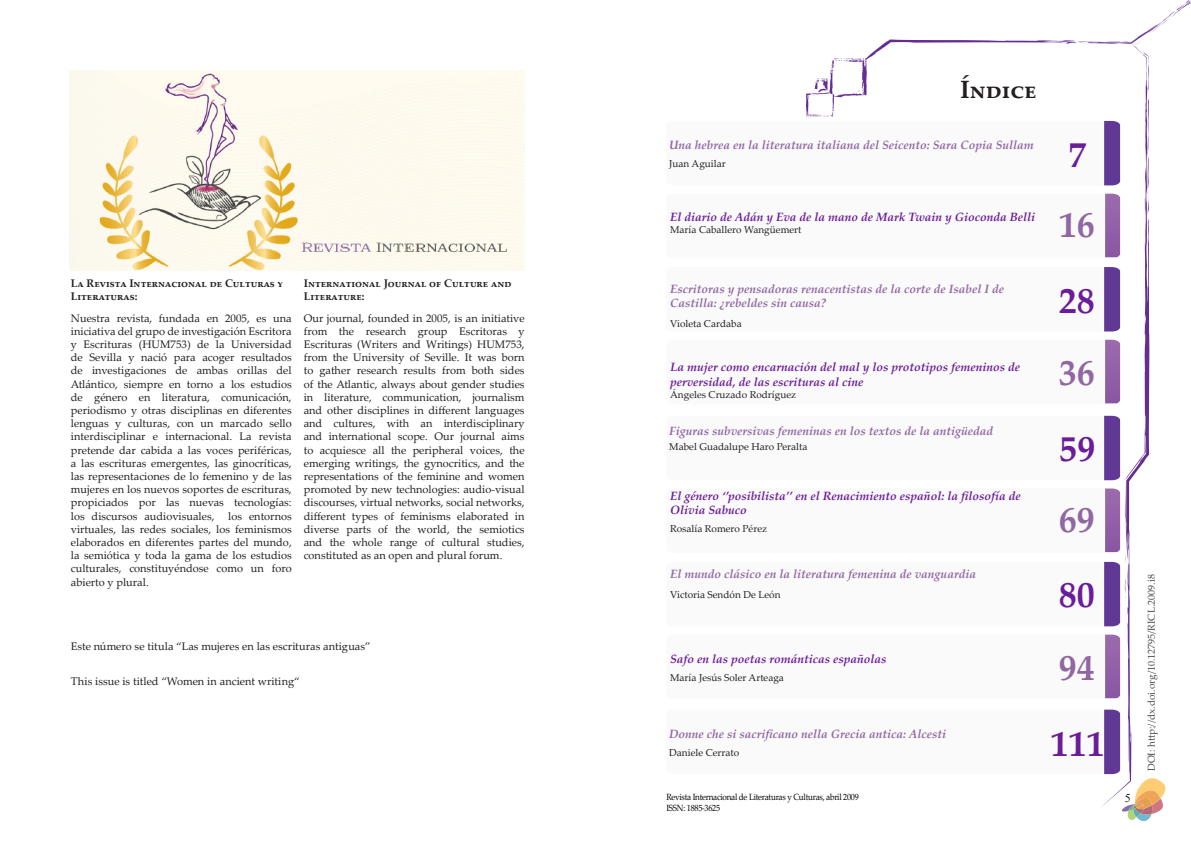
<style>
.page{position:relative;width:1191px;height:842px;background:#fff}
.page>*{position:absolute;margin:0;border:0;box-sizing:border-box;transform-origin:0 0}
.t1{font:700 36px "Palatino Linotype";color:#6b1c99}
.t2{font:700 36px "Palatino Linotype";color:#9067a2}
.TITULO_ARTICULO{font:700 25px "Palatino Linotype";color:#231f20}
.t3{font:italic 700 12px/14px "Palatino Linotype";color:#9067a2}
.t4{font:italic 700 12px/14.4px "Palatino Linotype";color:#6b1c99}
.t5{font:12px "Times New Roman";color:#231f20}
.parrafo_de_resumen{font:11px/13.2px "Palatino Linotype";color:#231f20;text-align:justify}
.Resumen{font:700 11px/13.2px "Palatino Linotype";color:#231f20}
.indice_autora{font:10px "Palatino Linotype";color:#231f20}
.t6{font:10px "Palatino Linotype";color:#4b4c4d}
.t7{font:9px "Palatino Linotype";letter-spacing:-.03em;color:#000001;scale:.9 1}
</style>
<div class="page">
<svg style="left:806px;top:0;width:385px;height:821px"></svg>
<img style="left:69px;top:71px;width:455px;height:200px">
<p class="Resumen" style="left:71px;top:276px;width:213px">La Revista Internacional de Culturas y<br>Literaturas:</p>
<p class="parrafo_de_resumen" style="left:71px;top:311px;width:222px">Nuestra revista, fundada en 2005, es una iniciativa del grupo de investigación Escritora y Escrituras (HUM753) de la Universidad de Sevilla y nació para acoger resultados de investigaciones de ambas orillas del Atlántico, siempre en torno a los estudios de género en literatura, comunicación, periodismo y otras disciplinas en diferentes lenguas y culturas, con un marcado sello interdisciplinar e internacional. La revista pretende dar cabida a las voces periféricas, a las escrituras emergentes, las ginocríticas, las representaciones de lo femenino y de las mujeres en los nuevos soportes de escrituras, propiciados por las nuevas tecnologías: los discursos audiovisuales,</p>
<p class="parrafo_de_resumen" style="left:71px;top:509px;width:222px;text-indent:157px">los entornos virtuales, las redes sociales, los feminismos elaborados en diferentes partes del mundo, la semiótica y toda la gama de los estudios culturales, constituyéndose como un foro abierto y plural.</p>
<p class="Resumen" style="left:304px;top:276px;width:209px">International Journal of Culture and<br>Literature:</p>
<p class="parrafo_de_resumen" style="left:304px;top:311px;width:222px">Our journal, founded in 2005, is an initiative from the research group Escritoras y Escrituras (Writers and Writings) HUM753, from the University of Seville. It was born to gather research results from both sides of the Atlantic, always about gender studies in literature, communication, journalism and other disciplines in different languages and cultures, with an interdisciplinary and international scope. Our journal aims to acquiesce all the peripheral voices, the emerging writings, the gynocritics, and the representations of the feminine and women promoted by new technologies: audio-visual discourses, virtual networks, social networks, different types of feminisms elaborated in diverse parts of the world, the semiotics and the whole range of cultural studies, constituted as an open and plural forum.</p>
<p class="parrafo_de_resumen" style="left:71px;top:639px;width:301px">Este número se titula “Las mujeres en las escrituras antiguas”</p>
<p class="parrafo_de_resumen" style="left:71px;top:675px;width:230px">This issue is titled “Women in ancient writing“</p>
<p class="TITULO_ARTICULO" style="left:960px;top:71px;width:78px">Índice</p>
<p class="t3" style="left:669px;top:137px;width:366px">Una hebrea en la literatura italiana del Seicento: Sara Copia Sullam</p>
<p class="indice_autora" style="left:669px;top:156px;width:58px">Juan Aguilar</p>
<p class="t4" style="left:670px;top:209px;width:366px">El diario de Adán y Eva de la mano de Mark Twain y Gioconda Belli</p>
<p class="indice_autora" style="left:670px;top:223px;width:133px">María Caballero Wangüemert</p>
<p class="t1" style="left:1068px;top:129px;width:19px">7</p>
<p class="t2" style="left:1059px;top:200px;width:37px">16</p>
<p class="t3" style="left:670px;top:281px;width:335px">Escritoras y pensadoras renacentistas de la corte de Isabel I de<br>Castilla: ¿rebeldes sin causa?</p>
<p class="indice_autora" style="left:670px;top:317px;width:73px">Violeta Cardaba</p>
<p class="t4" style="left:670px;top:360px;width:352px">La mujer como encarnación del mal y los prototipos femeninos de perversidad, de las escrituras al cine</p>
<p class="indice_autora" style="left:670px;top:387px;width:128px">Ángeles Cruzado Rodríguez</p>
<p class="t3" style="left:669px;top:424px;width:325px">Figuras subversivas femeninas en los textos de la antigüedad</p>
<p class="indice_autora" style="left:669px;top:439px;width:140px">Mabel Guadalupe Haro Peralta</p>
<p class="t4" style="left:670px;top:488px;width:352px">El género ‘’posibilista’’ en el Renacimiento español: la filosofía de<br>Olivia Sabuco</p>
<p class="indice_autora" style="left:670px;top:521px;width:98px">Rosalía Romero Pérez</p>
<p class="t1" style="left:1059px;top:275px;width:37px">28</p>
<p class="t2" style="left:1059px;top:347px;width:37px">36</p>
<p class="t1" style="left:1059px;top:424px;width:37px">59</p>
<p class="t2" style="left:1059px;top:494px;width:37px">69</p>
<p class="t3" style="left:670px;top:566px;width:307px">El mundo clásico en la literatura femenina de vanguardia</p>
<p class="indice_autora" style="left:670px;top:587px;width:112px">Victoria Sendón De León</p>
<p class="t1" style="left:1059px;top:570px;width:37px">80</p>
<p class="t4" style="left:670px;top:652px;width:218px">Safo en las poetas románticas españolas</p>
<p class="indice_autora" style="left:670px;top:671px;width:115px">María Jesús Soler Arteaga</p>
<p class="t3" style="left:669px;top:726px;width:278px">Donne che si sacrificano nella Grecia antica: Alcesti</p>
<p class="indice_autora" style="left:669px;top:745px;width:71px">Daniele Cerrato</p>
<p class="t2" style="left:1059px;top:642px;width:37px">94</p>
<p class="t1" style="left:1050px;top:718px;width:55px">111</p>
<p class="t7" style="left:666px;top:791px;width:215px">Revista Internacional de Literaturas y Culturas, abril 2009</p>
<p class="t5" style="left:1124px;top:790px;width:7px">5</p>
<p class="t7" style="left:666px;top:801px;width:61px">ISSN: 1885-3625</p>
<p class="t6" style="left:1144px;top:771px;width:198px;rotate:-90deg">DOI: http://dx.doi.org/10.12795/RICL.2009.i8</p>
</div>
